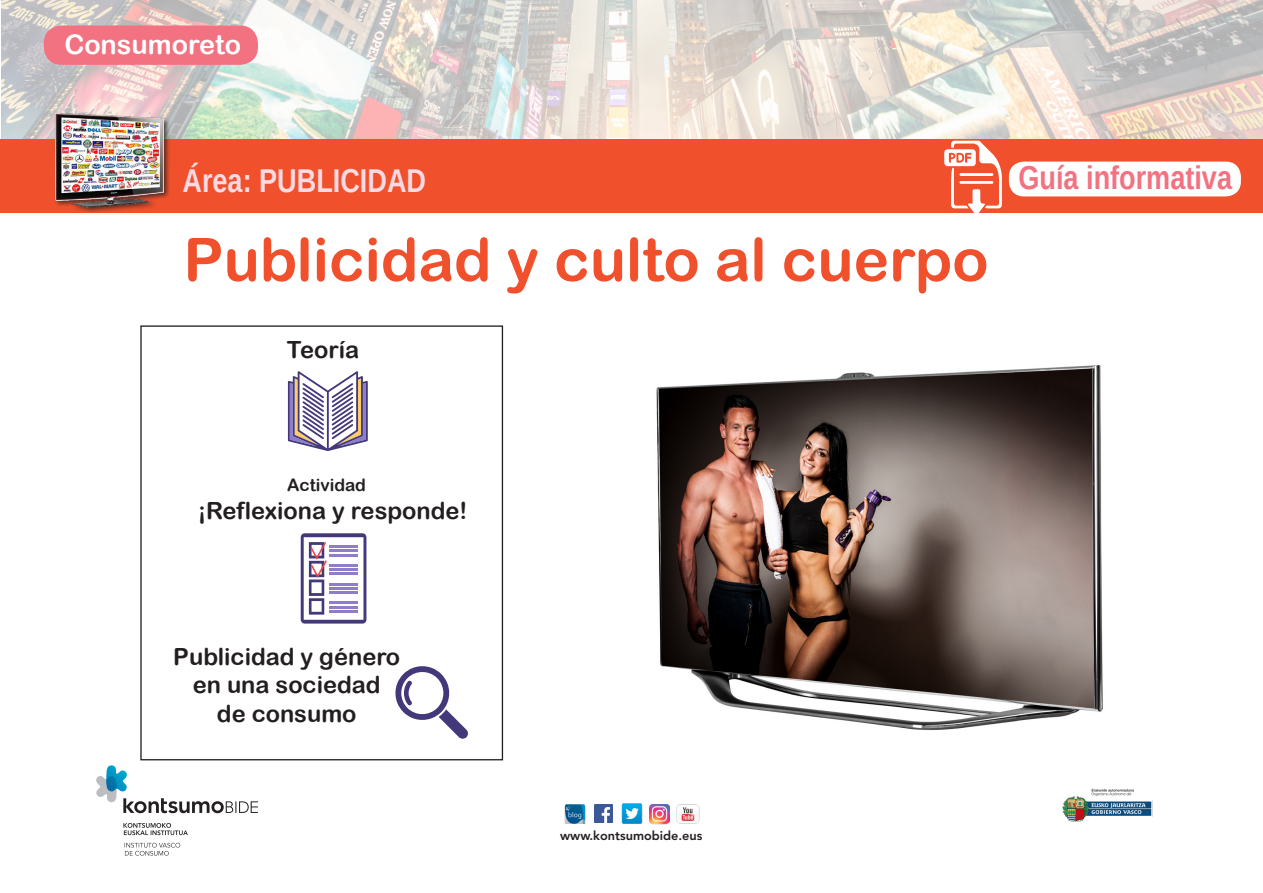
<style>
.page{position:relative;width:1263px;height:893px;background:#fff}
.page>*{position:absolute;margin:0;border:0;box-sizing:border-box;transform-origin:0 0}
.t1{font:60px "Arial Rounded MT Bold";color:#f0512c}
.t2{font:700 33px "Liberation Sans Narrow";color:#fcdae3}
.t3{font:700 33px "Liberation Sans Narrow";color:#f27281}
.t4{font:27px "Arial Rounded MT Bold";color:#fff}
.t5{font:23.7px/28.3px "Arial Rounded MT Bold";color:#231f20;text-align:center}
.t6{font:17.1px "Arial Rounded MT Bold";color:#231f20}
.t7{font:800 12.75px "Avenir LT Std";color:#231f20}
</style>
<div class="page">
<div style="left:140px;top:325px;width:363px;height:435px;border:1px solid #231f20"></div>
<img style="left:656px;top:365px;width:447px;height:366px">
<img style="left:2px;top:0;width:1261px;height:139px">
<div style="left:0;top:139px;width:1263px;height:73px;background:#f0512c"></div>
<img style="left:1062px;top:788px;width:91px;height:34px">
<svg style="left:96px;top:765px;width:162px;height:48px"></svg>
<svg style="left:125px;top:843px;width:55px;height:13px"></svg>
<svg style="left:123px;top:823px;width:65px;height:12px"></svg>
<img style="left:621px;top:803px;width:22px;height:20px">
<img style="left:564px;top:804px;width:22px;height:20px">
<img style="left:677px;top:804px;width:23px;height:20px">
<img style="left:595px;top:805px;width:18px;height:18px">
<img style="left:650px;top:804px;width:19px;height:20px">
<div style="left:1009px;top:162px;width:232px;height:34px;background:#fff;border-radius:15px"></div>
<div style="left:44px;top:26px;width:214px;height:39px;background:#f27281;border-radius:18px"></div>
<svg style="left:944px;top:141px;width:58px;height:72px"></svg>
<div style="left:54px;top:112px;width:117px;height:102px;background:#231f20;opacity:.75"></div>
<img style="left:55px;top:114px;width:109px;height:93px">
<svg style="left:288px;top:371px;width:80px;height:80px"></svg>
<svg style="left:301px;top:533px;width:65px;height:91px"></svg>
<svg style="left:304px;top:537px;width:59px;height:83px"></svg>
<svg style="left:395px;top:666px;width:73px;height:73px"></svg>
<p class="t4" style="left:64px;top:28px;width:178px">Consumoreto</p>
<p class="t2" style="left:182px;top:158px;width:245px">Área: PUBLICIDAD</p>
<p class="t1" style="left:183px;top:224px;width:806px">Publicidad y culto al cuerpo</p>
<p class="t5" style="left:287px;top:335px;width:74px">Teoría</p>
<p class="t3" style="left:1018px;top:155px;width:215px">Guía informativa</p>
<p class="t6" style="left:287px;top:475px;width:80px">Actividad</p>
<p class="t5" style="left:198px;top:496px;width:271px">¡Reflexiona y responde!</p>
<p class="t5" style="left:173px;top:642px;width:228px">Publicidad y género en una sociedad</p>
<p class="t5" style="left:217px;top:699px;width:141px">de consumo</p>
<p class="t7" style="left:560px;top:828px;width:144px">www.kontsumobide.eus</p>
</div>
